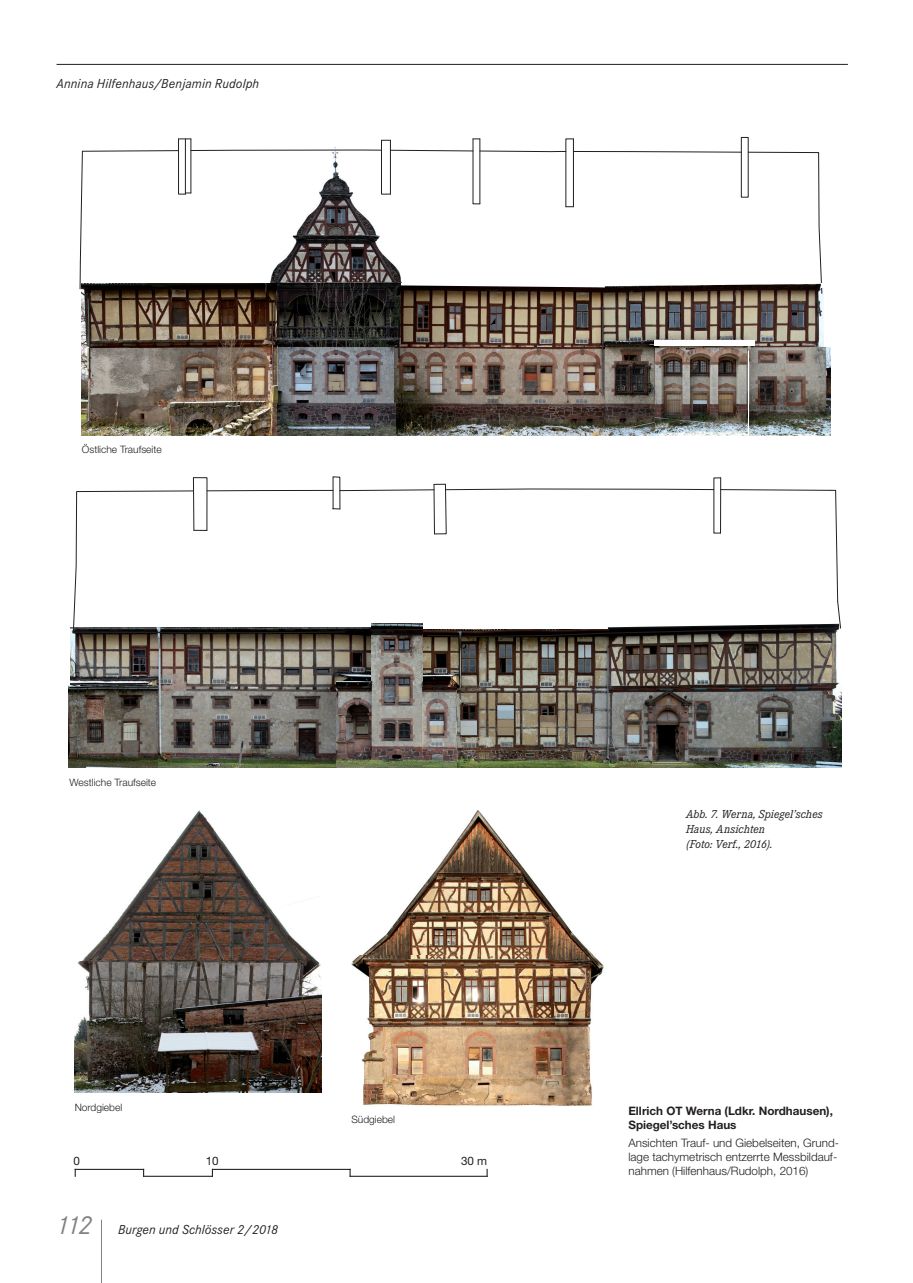
<style>
.page{position:relative;width:913px;height:1283px;background:#fff}
.page>*{position:absolute;margin:0;border:0;box-sizing:border-box;transform-origin:0 0}
.t1{font:italic 13.5px "Corporate S";letter-spacing:.005em;color:#231f20}
.t2{font:italic 12px/15px "Corporate E";letter-spacing:.005em;color:#231f20}
.t3{font:300 11.7px/14px "Helvetica Neue";color:#231f20}
.t4{font:700 11.7px/14px "Helvetica Neue";color:#231f20}
.t5{font:11.7px "Helvetica Neue";color:#231f20}
.t6{font:300 10.2px "Helvetica Neue";color:#231f20}
.s1{font-size:27px;color:#808285}
</style>
<div class="page">
<hr style="left:101px;top:1219px;width:1px;height:63px;background:#808285">
<hr style="left:57px;top:64px;width:790px;height:1px;background:#231f20">
<img style="left:68px;top:136px;width:774px;height:1041px">
<hr style="left:75px;top:1168px;width:69px;height:1px;background:#231f20">
<hr style="left:143px;top:1175px;width:70px;height:1px;background:#231f20">
<hr style="left:212px;top:1168px;width:138px;height:1px;background:#231f20">
<hr style="left:349px;top:1175px;width:138px;height:1px;background:#231f20">
<p class="t1" style="left:57px;top:76px;width:204px">Annina Hilfenhaus/Benjamin Rudolph</p>
<p class="t6" style="left:82px;top:442px;width:81px">Östliche Traufseite</p>
<p class="t6" style="left:69px;top:776px;width:88px">Westliche Traufseite</p>
<p class="t6" style="left:75px;top:1100px;width:49px">Nordgiebel</p>
<p class="t6" style="left:351px;top:1113px;width:45px">Südgiebel</p>
<p class="t5" style="left:74px;top:1153px;width:8px">0</p>
<p class="t5" style="left:206px;top:1153px;width:14px">10</p>
<p class="t5" style="left:461px;top:1153px;width:28px">30 m</p>
<p class="t1" style="left:56px;top:1222px;width:223px"><span class="s1">112</span> Burgen und Schlösser 2/2018</p>
<p class="t2" style="left:686px;top:806px;width:138px">Abb. 7. Werna, Spiegel’sches<br>Haus, Ansichten<br>(Foto: Verf., 2016).</p>
<p class="t4" style="left:628px;top:1103px;width:206px">Ellrich OT Werna (Ldkr. Nordhausen),<br>Spiegel’sches Haus</p>
<p class="t3" style="left:628px;top:1135px;width:212px">Ansichten Trauf- und Giebelseiten, Grund&shy;lage tachymetrisch entzerrte Messbildauf&shy;nahmen (Hilfenhaus/Rudolph, 2016)</p>
</div>
